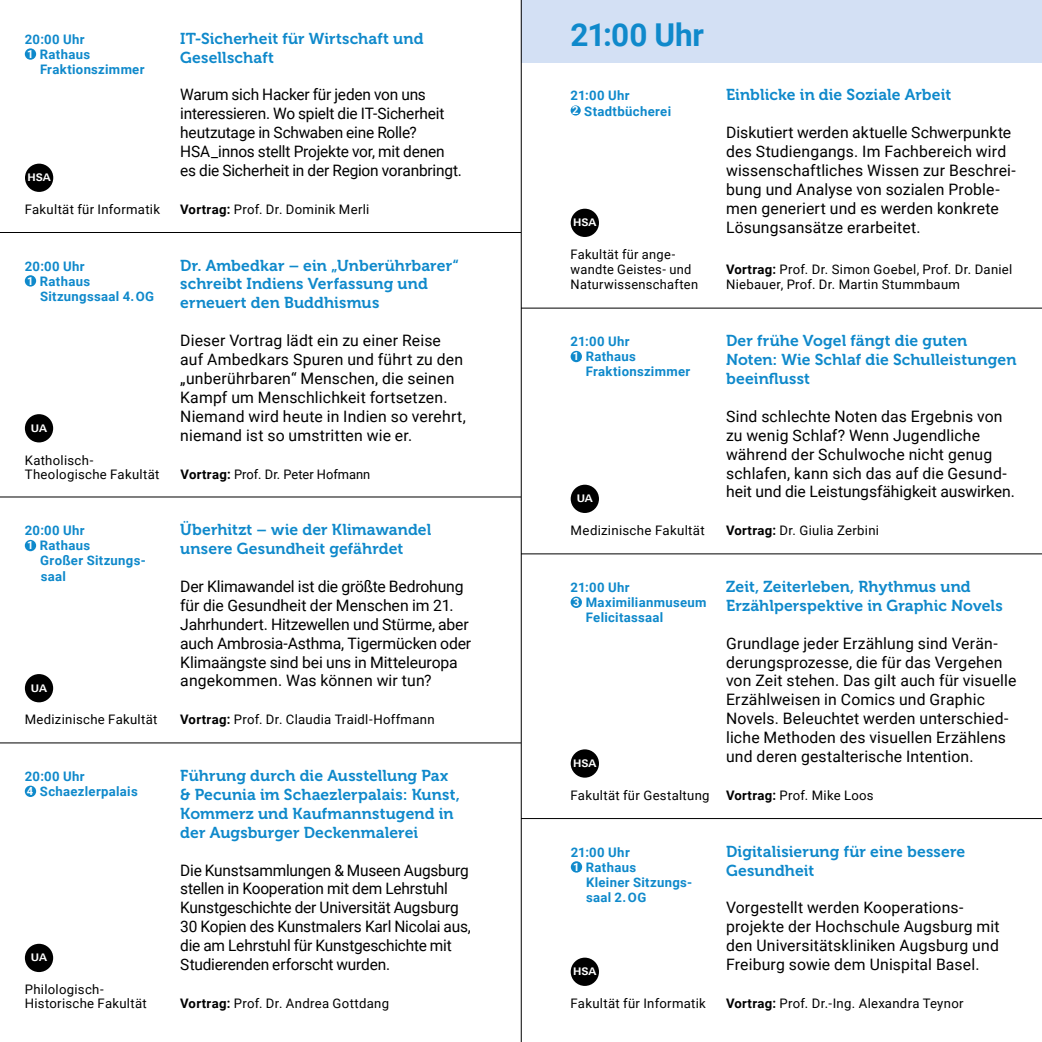
<style>
.page{position:relative;width:1042px;height:1042px;background:#fff}
.page>*{position:absolute;margin:0;border:0;box-sizing:border-box;transform-origin:0 0}
.t1{font:700 31.5px "Roboto";letter-spacing:-.005em;color:#0f89cb}
.t2{font:15.75px/18.9px "Roboto";letter-spacing:.005em;color:#000}
.t3{font:15.75px/18.9px "Museo 700";letter-spacing:.005em;color:#0f89cb}
.t4{font:15.75px/18.9px "Roboto";letter-spacing:-.015em;color:#000}
.t5{font:13.12px/15px "Roboto";letter-spacing:.02em;color:#000}
.t6{font:700 13.12px/15px "Roboto";letter-spacing:.025em;color:#0f89cb}
.t7{font:13.12px "Roboto";color:#000}
.t8{font:700 10.5px "Univers For Augsburg";color:#fff}
.s1{font-size:11.2px;color:#fff}
.s2{font-weight:700}
</style>
<div class="page">
<div style="left:521px;top:0;width:521px;height:63px;background:#d3e0f4"></div>
<hr style="left:521px;top:0;width:1px;height:1042px;background:#000">
<div style="left:25px;top:48px;width:11px;height:12px;background:#0f89cb;border-radius:50%"></div>
<hr style="left:0;top:232px;width:521px;height:1px;background:#000">
<hr style="left:521px;top:308px;width:521px;height:1px;background:#000">
<hr style="left:521px;top:553px;width:521px;height:1px;background:#000">
<hr style="left:521px;top:818px;width:521px;height:1px;background:#000">
<hr style="left:0;top:497px;width:521px;height:1px;background:#000">
<hr style="left:0;top:742px;width:521px;height:1px;background:#000">
<div style="left:25px;top:164px;width:28px;height:28px;background:#000;border-radius:50%"></div>
<div style="left:25px;top:275px;width:11px;height:11px;background:#0f89cb;border-radius:50%"></div>
<div style="left:25px;top:540px;width:11px;height:11px;background:#0f89cb;border-radius:50%"></div>
<div style="left:25px;top:785px;width:11px;height:12px;background:#0f89cb;border-radius:50%"></div>
<div style="left:25px;top:414px;width:28px;height:28px;background:#000;border-radius:50%"></div>
<div style="left:25px;top:674px;width:28px;height:28px;background:#000;border-radius:50%"></div>
<div style="left:25px;top:944px;width:28px;height:28px;background:#000;border-radius:50%"></div>
<div style="left:570px;top:105px;width:11px;height:11px;background:#0f89cb;border-radius:50%"></div>
<div style="left:570px;top:351px;width:12px;height:11px;background:#0f89cb;border-radius:50%"></div>
<div style="left:570px;top:596px;width:12px;height:12px;background:#0f89cb;border-radius:50%"></div>
<div style="left:571px;top:861px;width:11px;height:11px;background:#0f89cb;border-radius:50%"></div>
<div style="left:571px;top:485px;width:28px;height:28px;background:#000;border-radius:50%"></div>
<div style="left:571px;top:209px;width:28px;height:28px;background:#000;border-radius:50%"></div>
<div style="left:571px;top:749px;width:28px;height:28px;background:#000;border-radius:50%"></div>
<div style="left:571px;top:957px;width:28px;height:29px;background:#000;border-radius:50%"></div>
<p class="t6" style="left:25px;top:31px;width:61px">20:00 Uhr</p>
<p class="t6" style="left:27px;top:46px;width:65px"><span class="s1">1</span> Rathaus</p>
<p class="t6" style="left:40px;top:61px;width:106px">Fraktionszimmer</p>
<p class="t8" style="left:27px;top:171px;width:25px">HSA</p>
<p class="t3" style="left:180px;top:29px;width:245px">IT-Sicherheit für Wirtschaft und<br>Gesellschaft</p>
<p class="t4" style="left:180px;top:85px;width:283px">Warum sich Hacker für jeden von uns interessieren. Wo spielt die IT-Sicherheit heutzutage in Schwaben eine Rolle?<br>HSA_innos stellt Projekte vor, mit denen es die Sicherheit in der Region voranbringt.</p>
<p class="t5" style="left:25px;top:201px;width:137px">Fakultät für Informatik</p>
<p class="t5" style="left:180px;top:201px;width:191px"><span class="s2">Vortrag:</span> Prof. Dr. Dominik Merli</p>
<p class="t6" style="left:25px;top:258px;width:61px">20:00 Uhr</p>
<p class="t6" style="left:27px;top:273px;width:65px"><span class="s1">1</span> Rathaus</p>
<p class="t6" style="left:40px;top:288px;width:116px">Sitzungssaal 4. OG</p>
<p class="t8" style="left:31px;top:422px;width:18px">UA</p>
<p class="t5" style="left:25px;top:453px;width:136px;line-height:13.5px">Katholisch-<br>Theologische Fakultät</p>
<p class="t6" style="left:25px;top:522px;width:61px">20:00 Uhr</p>
<p class="t6" style="left:27px;top:538px;width:65px"><span class="s1">1</span> Rathaus</p>
<p class="t6" style="left:40px;top:553px;width:107px">Großer Sitzungs-</p>
<p class="t6" style="left:41px;top:568px;width:27px">saal</p>
<p class="t8" style="left:31px;top:681px;width:18px">UA</p>
<p class="t3" style="left:180px;top:256px;width:280px">Dr. Ambedkar – ein „Unberührbarer“ schreibt Indiens Verfassung und erneuert den Buddhismus</p>
<p class="t2" style="left:180px;top:330px;width:287px">Dieser Vortrag lädt ein zu einer Reise auf Ambedkars Spuren und führt zu den „unberührbaren“ Menschen, die seinen Kampf um Menschlichkeit fortsetzen.<br>Niemand wird heute in Indien so verehrt, niemand ist so umstritten wie er.</p>
<p class="t7" style="left:181px;top:465px;width:191px"><span class="s2">Vortrag:</span> Prof. Dr. Peter Hofmann</p>
<p class="t3" style="left:180px;top:520px;width:253px">Überhitzt – wie der Klimawandel unsere Gesundheit gefährdet</p>
<p class="t2" style="left:180px;top:576px;width:292px">Der Klimawandel ist die größte Bedrohung für die Gesundheit der Menschen im 21.<br>Jahrhundert. Hitzewellen und Stürme, aber auch Ambrosia-Asthma, Tigermücken oder Klimaängste sind bei uns in Mitteleuropa angekommen. Was können wir tun?</p>
<p class="t5" style="left:25px;top:711px;width:134px">Medizinische Fakultät</p>
<p class="t5" style="left:180px;top:711px;width:256px"><span class="s2">Vortrag:</span> Prof. Dr. Claudia Traidl-Hoffmann</p>
<p class="t6" style="left:25px;top:768px;width:114px">20:00 Uhr<br><span class="s1">4</span> Schaezlerpalais</p>
<p class="t8" style="left:31px;top:951px;width:18px">UA</p>
<p class="t5" style="left:25px;top:982px;width:124px;line-height:13.5px">Philologisch-<br>Historische Fakultät</p>
<p class="t3" style="left:180px;top:766px;width:281px">Führung durch die Ausstellung Pax &amp; Pecunia im Schaezlerpalais: Kunst, Kommerz und Kaufmannstugend in der Augsburger Deckenmalerei</p>
<p class="t4" style="left:180px;top:860px;width:292px">Die Kunstsammlungen &amp; Museen Augsburg stellen in Kooperation mit dem Lehrstuhl Kunstgeschichte der Universität Augsburg 30 Kopien des Kunstmalers Karl Nicolai aus, die am Lehrstuhl für Kunstgeschichte mit Studierenden erforscht wurden.</p>
<p class="t5" style="left:180px;top:995px;width:210px"><span class="s2">Vortrag:</span> Prof. Dr. Andrea Gottdang</p>
<h1 class="t1" style="left:570px;top:13px;width:135px">21:00 Uhr</h1>
<p class="t6" style="left:570px;top:88px;width:102px">21:00 Uhr<br><span class="s1">2</span> Stadtbücherei</p>
<p class="t8" style="left:573px;top:216px;width:25px">HSA</p>
<p class="t5" style="left:570px;top:246px;width:129px">Fakultät für ange&shy;wandte Geistes- und<br>Naturwissenschaften</p>
<p class="t6" style="left:570px;top:333px;width:60px">21:00 Uhr</p>
<p class="t6" style="left:573px;top:349px;width:65px"><span class="s1">1</span> Rathaus</p>
<p class="t6" style="left:586px;top:364px;width:106px">Fraktionszimmer</p>
<p class="t8" style="left:577px;top:492px;width:18px">UA</p>
<p class="t3" style="left:726px;top:86px;width:227px">Einblicke in die Soziale Arbeit</p>
<p class="t2" style="left:726px;top:123px;width:291px">Diskutiert werden aktuelle Schwerpunkte des Studiengangs. Im Fachbereich wird wissenschaftliches Wissen zur Beschrei&shy;bung und Analyse von sozialen Proble&shy;men generiert und es werden konkrete Lösungsansätze erarbeitet.</p>
<p class="t5" style="left:726px;top:262px;width:288px"><span class="s2">Vortrag:</span> Prof. Dr. Simon Goebel, Prof. Dr. Daniel<br>Niebauer, Prof. Dr. Martin Stummbaum</p>
<p class="t3" style="left:726px;top:331px;width:292px">Der frühe Vogel fängt die guten<br>Noten: Wie Schlaf die Schulleistungen beeinflusst</p>
<p class="t2" style="left:726px;top:406px;width:290px">Sind schlechte Noten das Ergebnis von zu wenig Schlaf? Wenn Jugendliche während der Schulwoche nicht genug schlafen, kann sich das auf die Gesund&shy;heit und die Leistungsfähigkeit auswirken.</p>
<p class="t5" style="left:570px;top:522px;width:136px">Medizinische Fakultät</p>
<p class="t5" style="left:726px;top:522px;width:154px"><span class="s2">Vortrag:</span> Dr. Giulia Zerbini</p>
<p class="t6" style="left:570px;top:579px;width:60px">21:00 Uhr</p>
<p class="t6" style="left:573px;top:594px;width:135px"><span class="s1">3</span> Maximilianmuseum</p>
<p class="t6" style="left:586px;top:609px;width:79px">Felicitassaal</p>
<p class="t8" style="left:573px;top:757px;width:25px">HSA</p>
<p class="t3" style="left:726px;top:577px;width:278px">Zeit, Zeiterleben, Rhythmus und<br>Erzählperspektive in Graphic Novels</p>
<p class="t2" style="left:726px;top:633px;width:292px">Grundlage jeder Erzählung sind Verän&shy;derungsprozesse, die für das Vergehen von Zeit stehen. Das gilt auch für visuelle Erzählweisen in Comics und Graphic Novels. Beleuchtet werden unterschied&shy;liche Methoden des visuellen Erzählens und deren gestalterische Intention.</p>
<p class="t5" style="left:570px;top:787px;width:141px">Fakultät für Gestaltung</p>
<p class="t5" style="left:726px;top:787px;width:149px"><span class="s2">Vortrag:</span> Prof. Mike Loos</p>
<p class="t6" style="left:571px;top:844px;width:60px">21:00 Uhr</p>
<p class="t6" style="left:573px;top:859px;width:65px"><span class="s1">1</span> Rathaus</p>
<p class="t6" style="left:586px;top:874px;width:108px">Kleiner Sitzungs-</p>
<p class="t6" style="left:586px;top:889px;width:62px">saal 2. OG</p>
<p class="t8" style="left:573px;top:965px;width:25px">HSA</p>
<p class="t3" style="left:726px;top:842px;width:241px">Digitalisierung für eine bessere<br>Gesundheit</p>
<p class="t2" style="left:726px;top:897px;width:275px">Vorgestellt werden Kooperations&shy;projekte der Hochschule Augsburg mit den Universitätskliniken Augsburg und Freiburg sowie dem Unispital Basel.</p>
<p class="t5" style="left:570px;top:995px;width:137px">Fakultät für Informatik</p>
<p class="t5" style="left:726px;top:995px;width:239px"><span class="s2">Vortrag:</span> Prof. Dr.-Ing. Alexandra Teynor</p>
</div>
